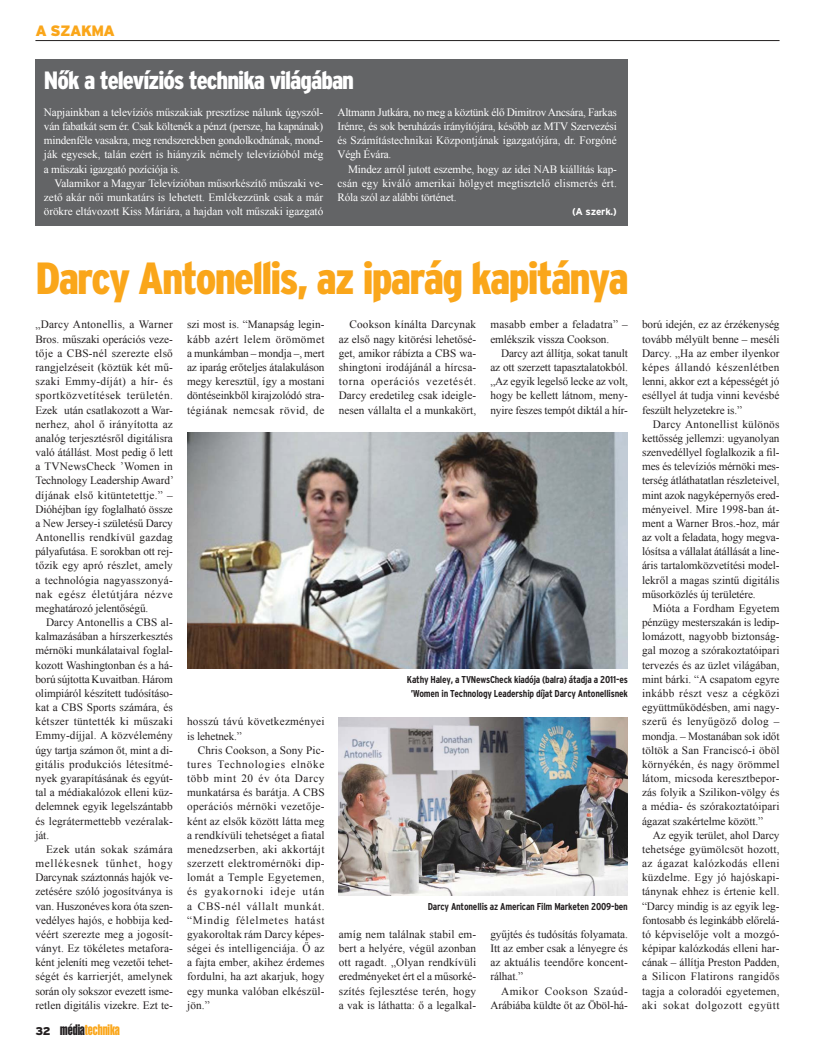
<style>
.page{position:relative;width:815px;height:1063px;background:#fff}
.page>*{position:absolute;margin:0;border:0;box-sizing:border-box;transform-origin:0 0}
.t1{font:900 condensed 45px "Interstate H";letter-spacing:-.04em;color:#faa61a}
.t2{font:900 condensed 25px "Interstate H";letter-spacing:-.04em;color:#fff}
.t3{font:15px "Helvetica Com H Ext";color:#faa61a}
.t4{font:900 15px "Interstate H";letter-spacing:-.04em;color:#faa61a}
.t5{font:11.25px/14.1px "Times New Roman";letter-spacing:.005em;color:#231f20;text-align:justify}
.t6{font:11.25px/14.1px "Times New Roman";letter-spacing:-.01em;color:#fff;text-align:justify}
.t7{font:700 condensed 10px/14.1px "Interstate H";letter-spacing:-.02em;color:#231f20;text-align:center}
.t8{font:700 10px "Interstate H";letter-spacing:-.02em;color:#fff}
.s1{font-family:"Interstate H";font-weight:900;font-size:11.25px;color:#231f20}
.s2{color:#231f20}
</style>
<div class="page">
<hr style="left:35px;top:40px;width:745px;height:1px;background:#231f20">
<div style="left:35px;top:59px;width:593px;height:166px;background:#636466"></div>
<img style="left:187px;top:433px;width:441px;height:236px">
<img style="left:339px;top:718px;width:289px;height:177px">
<h3 class="t4" style="left:35px;top:26px;width:81px">A SZAKMA</h3>
<h2 class="t2" style="left:44px;top:71px;width:312px">Nők a televíziós technika világában</h2>
<p class="t6" style="left:44px;top:105px;width:281px">Napjainkban a televíziós műszakiak presztízse nálunk úgyszól&shy;ván fabatkát sem ér. Csak költenék a pénzt (persze, ha kapnának) mindenféle vasakra, meg rendszerekben gondolkodnának, mond&shy;ják egyesek, talán ezért is hiányzik némely televízióból még a műszaki igazgató pozíciója is.</p>
<p class="t6" style="left:44px;top:176px;width:281px;text-indent:11px">Valamikor a Magyar Televízióban műsorkészítő műszaki ve&shy;zető akár női munkatárs is lehetett. Emlékezzünk csak a már örökre eltávozott Kiss Máriára, a hajdan volt műszaki igazgató</p>
<p class="t6" style="left:337px;top:105px;width:281px">Altmann Jutkára, no meg a köztünk élő Dimitrov Ancsára, Farkas Irénre, és sok beruházás irányítójára, később az MTV Szervezési és Számítástechnikai Központjának igazgatójára, dr. Forgóné Végh Évára.</p>
<p class="t6" style="left:337px;top:162px;width:281px;text-indent:11px">Mindez arról jutott eszembe, hogy az idei NAB kiállítás kap&shy;csán egy kiváló amerikai hölgyet megtisztelő elismerés ért.<br>Róla szól az alábbi történet.</p>
<p class="t8" style="left:572px;top:208px;width:46px">(A szerk.)</p>
<h1 class="t1" style="left:35px;top:261px;width:595px">Darcy Antonellis, az iparág kapitánya</h1>
<p class="t5" style="left:35px;top:318px;width:140px">„Darcy Antonellis, a Warner Bros. műszaki operációs veze&shy;tője a CBS-nél szerezte első rangjelzéseit (köztük két mű&shy;szaki Emmy-díját) a hír- és sportközvetítések területén.<br>Ezek után csatlakozott a War&shy;nerhez, ahol ő irányította az analóg terjesztésről digitálisra való átállást. Most pedig ő lett a TVNewsCheck ’Women in Technology Leadership Award’ díjának első kitüntetettje.” – Dióhéjban így foglalható össze a New Jersey-i születésű Darcy Antonellis rendkívül gazdag pályafutása. E sorokban ott rej&shy;tőzik egy apró részlet, amely a technológia nagyasszonyá&shy;nak egész életútjára nézve meghatározó jelentőségű.</p>
<p class="t5" style="left:35px;top:615px;width:139px;text-indent:11px">Darcy Antonellis a CBS al&shy;kalmazásában a hírszerkesztés mérnöki munkálataival foglal&shy;kozott Washingtonban és a há&shy;ború sújtotta Kuvaitban. Három olimpiáról készített tudósításo&shy;kat a CBS Sports számára, és kétszer tüntették ki műszaki Emmy-díjjal. A közvélemény úgy tartja számon őt, mint a di&shy;gitális produkciós létesítmé&shy;nyek gyarapításának és egyút&shy;tal a médiakalózok elleni küz&shy;delemnek egyik legelszántabb és legrátermettebb vezéralak&shy;ját.</p>
<p class="t5" style="left:35px;top:842px;width:139px;text-indent:11px">Ezek után sokak számára mellékesnek tűnhet, hogy Darcynak száztonnás hajók ve&shy;zetésére szóló jogosítványa is van. Huszonéves kora óta szen&shy;vedélyes hajós, e hobbija ked&shy;véért szerezte meg a jogosít&shy;ványt. Ez tökéletes metafora&shy;ként jeleníti meg vezetői tehet&shy;ségét és karrierjét, amelynek során oly sokszor evezett isme&shy;retlen digitális vizekre. Ezt te-</p>
<h3 class="t3" style="left:35px;top:1023px;width:86px"><span class="s1">32</span> <span class="s2">média</span>technika</h3>
<p class="t5" style="left:187px;top:318px;width:139px">szi most is. “Manapság legin&shy;kább azért lelem örömömet a munkámban – mondja –, mert az iparág erőteljes átalakuláson megy keresztül, így a mostani döntéseinkből kirajzolódó stra&shy;tégiának nemcsak rövid, de</p>
<p class="t5" style="left:187px;top:714px;width:139px">hosszú távú következményei is lehetnek.”</p>
<p class="t5" style="left:187px;top:743px;width:139px;text-indent:11px">Chris Cookson, a Sony Pic&shy;tures Technologies elnöke több mint 20 év óta Darcy munkatársa és barátja. A CBS operációs mérnöki vezetője&shy;ként az elsők között látta meg a rendkívüli tehetséget a fiatal menedzserben, aki akkortájt szerzett elektromérnöki dip&shy;lomát a Temple Egyetemen, és gyakornoki ideje után a CBS-nél vállalt munkát. “Mindig félelmetes hatást gyakoroltak rám Darcy képes&shy;ségei és intelligenciája. Ő az a fajta ember, akihez érdemes fordulni, ha azt akarjuk, hogy egy munka valóban elkészül&shy;jön.”</p>
<p class="t5" style="left:339px;top:318px;width:139px;text-indent:11px">Cookson kínálta Darcynak az első nagy kitörési lehetősé&shy;get, amikor rábízta a CBS wa&shy;shingtoni irodájánál a hírcsa&shy;torna operációs vezetését.<br>Darcy eredetileg csak ideigle&shy;nesen vállalta el a munkakört,</p>
<p class="t5" style="left:490px;top:318px;width:139px">masabb ember a feladatra” – emlékszik vissza Cookson.</p>
<p class="t5" style="left:490px;top:346px;width:139px;text-indent:11px">Darcy azt állítja, sokat tanult az ott szerzett tapasztalatokból. „Az egyik legelső lecke az volt, hogy be kellett látnom, meny&shy;nyire feszes tempót diktál a hír-</p>
<p class="t7" style="left:407px;top:673px;width:222px">Kathy Haley, a TVNewsCheck kiadója (balra) átadja a 2011-es ’Women in Technology Leadership díjat Darcy Antonellisnek</p>
<p class="t7" style="left:428px;top:900px;width:202px">Darcy Antonellis az American Film Marketen 2009-ben</p>
<p class="t5" style="left:339px;top:927px;width:139px">amíg nem találnak stabil em&shy;bert a helyére, végül azonban ott ragadt. „Olyan rendkívüli eredményeket ért el a műsorké&shy;szítés fejlesztése terén, hogy a vak is láthatta: ő a legalkal-</p>
<p class="t5" style="left:490px;top:927px;width:139px">gyűjtés és tudósítás folyamata.<br>Itt az ember csak a lényegre és az aktuális teendőre koncent&shy;rálhat.”</p>
<p class="t5" style="left:490px;top:984px;width:139px;text-align:right">Amikor Cookson Szaúd-<br>Arábiába küldte őt az Öböl-há-</p>
<p class="t5" style="left:642px;top:318px;width:139px">ború idején, ez az érzékenység tovább mélyült benne – meséli Darcy. „Ha az ember ilyenkor képes állandó készenlétben lenni, akkor ezt a képességét jó eséllyel át tudja vinni kevésbé feszült helyzetekre is.”</p>
<p class="t5" style="left:642px;top:417px;width:139px;text-indent:11px">Darcy Antonellist különös kettősség jellemzi: ugyanolyan szenvedéllyel foglalkozik a fil&shy;mes és televíziós mérnöki mes&shy;terség átláthatatlan részleteivel, mint azok nagyképernyős ered&shy;ményeivel. Mire 1998-ban át&shy;ment a Warner Bros.-hoz, már az volt a feladata, hogy megva&shy;lósítsa a vállalat átállását a line&shy;áris tartalomközvetítési model&shy;lekről a magas szintű digitális műsorközlés új területére.</p>
<p class="t5" style="left:642px;top:601px;width:139px;text-indent:11px">Mióta a Fordham Egyetem pénzügy mesterszakán is ledip&shy;lomázott, nagyobb biztonság&shy;gal mozog a szórakoztatóipari tervezés és az üzlet világában, mint bárki. “A csapatom egyre inkább részt vesz a cégközi együttműködésben, ami nagy&shy;szerű és lenyűgöző dolog – mondja. – Mostanában sok időt töltök a San Franciscó-i öböl környékén, és nagy örömmel látom, micsoda keresztbepor&shy;zás folyik a Szilikon-völgy és a média- és szórakoztatóipari ágazat szakértelme között.”</p>
<p class="t5" style="left:642px;top:828px;width:139px;text-indent:11px">Az egyik terület, ahol Darcy tehetsége gyümölcsöt hozott, az ágazat kalózkodás elleni küzdelme. Egy jó hajóskapi&shy;tánynak ehhez is értenie kell. “Darcy mindig is az egyik leg&shy;fontosabb és leginkább előrelá&shy;tó képviselője volt a mozgó&shy;képipar kalózkodás elleni har&shy;cának – állítja Preston Padden, a Silicon Flatirons rangidős tagja a coloradói egyetemen, aki sokat dolgozott együtt</p>
</div>
